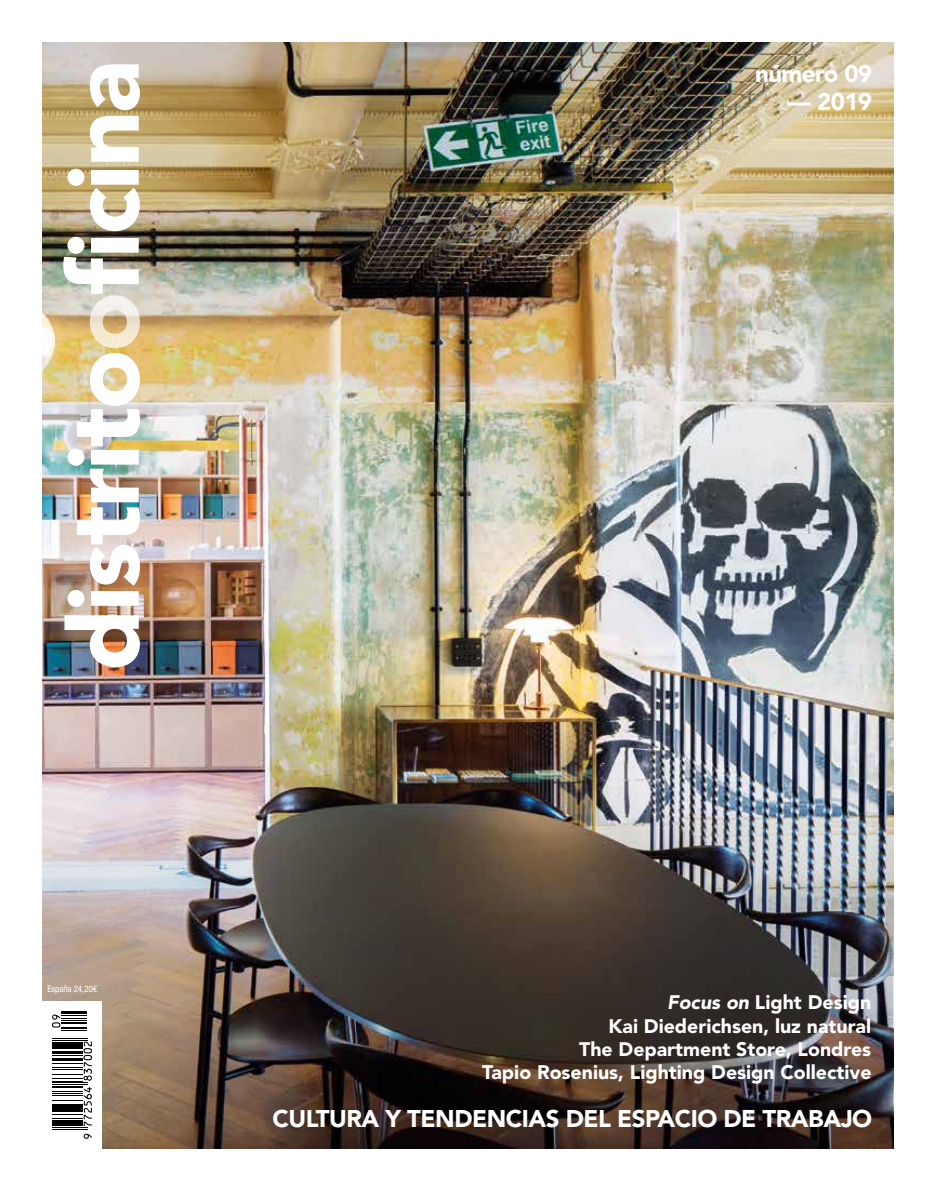
<style>
.page{position:relative;width:936px;height:1191px;background:#fff}
.page>*{position:absolute;margin:0;border:0;box-sizing:border-box;transform-origin:0 0}
.t1{font:900 24px "Avenir LT Std";letter-spacing:-.02em;color:#fff}
.t2{font:900 19.5px/23.4px "Avenir LT Std";color:#fff;text-align:right}
.t3{font:condensed 9px "Helvetica Neue LT Std";color:#fff}
.s1{font-style:italic}
</style>
<div class="page">
<img style="left:43px;top:43px;width:849px;height:1105px">
<div style="left:41px;top:1000px;width:61px;height:149px;background:#fff"></div>
<svg style="left:84px;top:1133px;width:8px;height:5px"></svg>
<hr style="left:52px;top:1129px;width:35px;height:1px;background:#000">
<hr style="left:52px;top:1127px;width:35px;height:1px;background:#000">
<hr style="left:52px;top:1123px;width:30px;height:3px;background:#000">
<hr style="left:52px;top:1120px;width:30px;height:2px;background:#000">
<hr style="left:52px;top:1117px;width:30px;height:1px;background:#000">
<hr style="left:52px;top:1113px;width:30px;height:1px;background:#000">
<hr style="left:52px;top:1109px;width:30px;height:2px;background:#000">
<hr style="left:52px;top:1106px;width:30px;height:2px;background:#000">
<hr style="left:52px;top:1103px;width:30px;height:2px;background:#000">
<hr style="left:52px;top:1100px;width:30px;height:1px;background:#000">
<hr style="left:52px;top:1095px;width:30px;height:1px;background:#000">
<hr style="left:52px;top:1093px;width:30px;height:1px;background:#000">
<svg style="left:84px;top:1087px;width:8px;height:39px"></svg>
<hr style="left:52px;top:1091px;width:30px;height:1px;background:#000">
<hr style="left:52px;top:1086px;width:30px;height:2px;background:#000">
<hr style="left:52px;top:1084px;width:35px;height:1px;background:#000">
<hr style="left:52px;top:1082px;width:35px;height:1px;background:#000">
<hr style="left:52px;top:1080px;width:30px;height:1px;background:#000">
<hr style="left:52px;top:1077px;width:30px;height:1px;background:#000">
<hr style="left:52px;top:1073px;width:30px;height:1px;background:#000">
<hr style="left:52px;top:1068px;width:30px;height:1px;background:#000">
<hr style="left:52px;top:1067px;width:30px;height:1px;background:#000">
<hr style="left:52px;top:1063px;width:30px;height:1px;background:#000">
<hr style="left:52px;top:1058px;width:30px;height:3px;background:#000">
<hr style="left:52px;top:1055px;width:30px;height:1px;background:#000">
<hr style="left:52px;top:1051px;width:30px;height:3px;background:#000">
<hr style="left:52px;top:1048px;width:30px;height:1px;background:#000">
<svg style="left:83px;top:1041px;width:9px;height:39px"></svg>
<hr style="left:52px;top:1045px;width:30px;height:2px;background:#000">
<hr style="left:52px;top:1042px;width:30px;height:2px;background:#000">
<hr style="left:52px;top:1039px;width:35px;height:1px;background:#000">
<hr style="left:52px;top:1037px;width:35px;height:1px;background:#000">
<svg style="left:52px;top:1014px;width:35px;height:15px"></svg>
<hr style="left:62px;top:1011px;width:25px;height:3px;background:#000">
<img style="left:63px;top:64px;width:77px;height:603px">
<p class="t1" style="left:755px;top:59px;width:118px">número 09</p>
<p class="t1" style="left:787px;top:88px;width:86px">— 2019</p>
<p class="t3" style="left:47px;top:984px;width:52px">España 24,20€</p>
<p class="t2" style="left:482px;top:990px;width:391px"><span class="s1">Focus on</span> Light Design<br>Kai Diederichsen, luz natural<br>The Department Store, Londres<br>Tapio Rosenius, Lighting Design Collective</p>
<p class="t1" style="left:272px;top:1104px;width:601px">CULTURA Y TENDENCIAS DEL ESPACIO DE TRABAJO</p>
</div>
